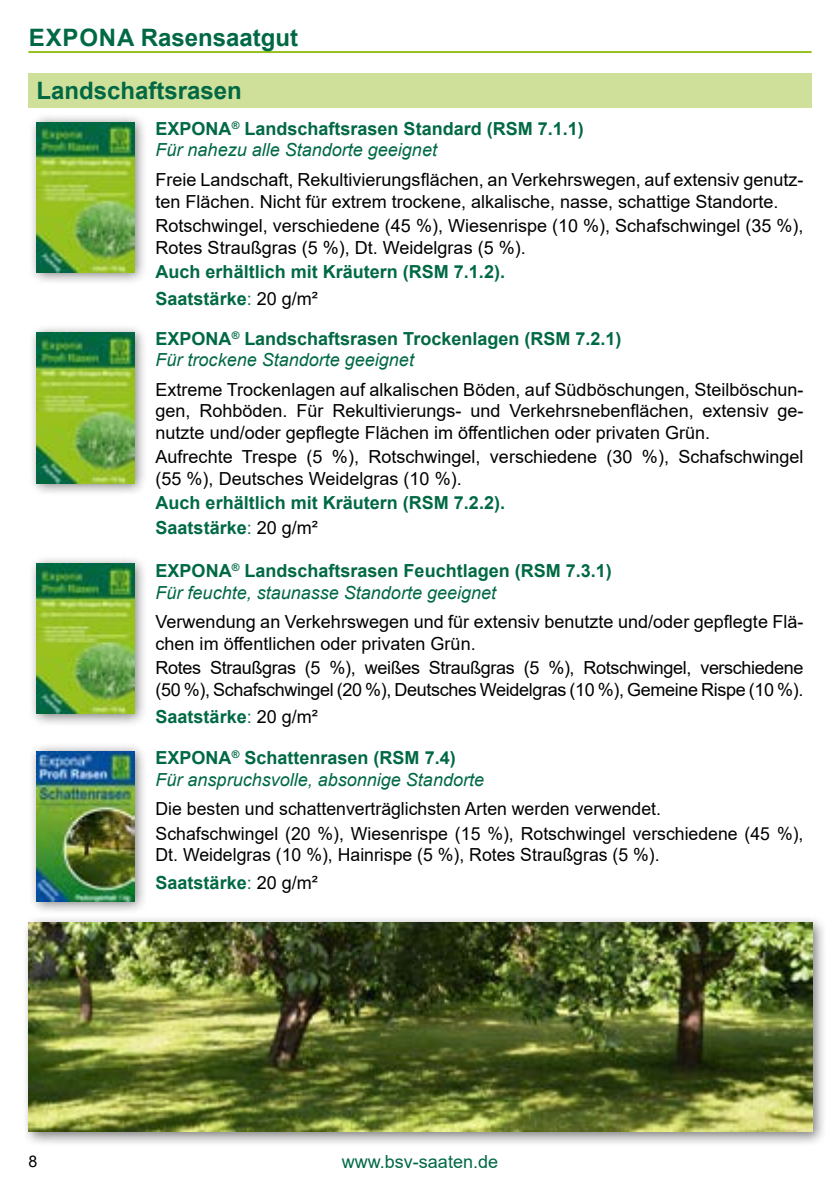
<style>
.page{position:relative;width:840px;height:1191px;background:#fff}
.page>*{position:absolute;margin:0;border:0;box-sizing:border-box;transform-origin:0 0}
.t1{font:700 24px "Arial";color:#006944}
.t2{font:18px/21.6px "Arial";color:#000}
.t3{font:700 18px/21.6px "Arial";color:#006944}
.t4{font:18px/21.6px "Arial";letter-spacing:-.02em;color:#000}
.t5{font:italic 18px/21.6px "Arial";color:#006944}
.t6{font:18px "Arial";color:#006944}
.t7{font:16px "Arial";color:#000}
.s1{font-weight:400;font-style:italic}
.s2{font-weight:400}
.s3{font-weight:400;color:#000}
.s4{font-weight:700;font-style:normal}
.s5{font-weight:700;color:#006944}
.s6{color:#006944}
</style>
<div class="page">
<hr style="left:28px;top:51px;width:783px;height:2px;background:#95c11f">
<div style="left:22px;top:915px;width:804px;height:232px;background:#000;opacity:.5"></div>
<img style="left:29px;top:922px;width:782px;height:209px">
<div style="left:28px;top:74px;width:783px;height:34px;background:#cfe09b"></div>
<div style="left:28px;top:114px;width:120px;height:172px;background:#000;opacity:.5"></div>
<img style="left:37px;top:122px;width:97px;height:150px">
<div style="left:28px;top:323px;width:120px;height:172px;background:#000;opacity:.5"></div>
<img style="left:37px;top:333px;width:97px;height:150px">
<div style="left:28px;top:555px;width:120px;height:172px;background:#000;opacity:.5"></div>
<img style="left:37px;top:564px;width:97px;height:149px">
<div style="left:28px;top:743px;width:120px;height:172px;background:#000;opacity:.5"></div>
<img style="left:37px;top:751px;width:97px;height:150px">
<h1 class="t1" style="left:29px;top:20px;width:271px">EXPONA Rasensaatgut</h1>
<h1 class="t1" style="left:36px;top:74px;width:207px">Landschaftsrasen</h1>
<p class="t3" style="left:155px;top:118px;width:429px">EXPONA<sup>®</sup> Landschaftsrasen Standard (RSM 7.1.1)<br><span class="s1">Für nahezu alle Standorte geeignet</span></p>
<p class="t2" style="left:155px;top:169px;width:649px">Freie Landschaft, Rekultivierungsflächen, an Verkehrswegen, auf extensiv genutz&shy;ten Flächen. Nicht für extrem trockene, alkalische, nasse, schattige Standorte.</p>
<p class="t2" style="left:155px;top:215px;width:649px">Rotschwingel, verschiedene (45 %), Wiesenrispe (10 %), Schafschwingel (35 %),<br>Rotes Straußgras (5 %), Dt. Weidelgras (5 %).</p>
<p class="t3" style="left:155px;top:258px;width:351px;line-height:27.2px">Auch erhältlich mit Kräutern (RSM 7.1.2).<br>Saatstärke<span class="s2">:</span> <span class="s3">20 g/m²</span></p>
<p class="t3" style="left:155px;top:328px;width:467px">EXPONA<sup>®</sup> Landschaftsrasen Trockenlagen (RSM 7.2.1)<br><span class="s1">Für trockene Standorte geeignet</span></p>
<p class="t2" style="left:155px;top:378px;width:649px;text-align:justify">Extreme Trockenlagen auf alkalischen Böden, auf Südböschungen, Steilböschun&shy;gen, Rohböden. Für Rekultivierungs- und Verkehrsnebenflächen, extensiv ge&shy;nutzte und/oder gepflegte Flächen im öffentlichen oder privaten Grün.</p>
<p class="t2" style="left:155px;top:446px;width:649px">Aufrechte Trespe (5 %), Rotschwingel, verschiedene (30 %), Schafschwingel (55 %), Deutsches Weidelgras (10 %).</p>
<p class="t3" style="left:155px;top:491px;width:351px;line-height:24.4px">Auch erhältlich mit Kräutern (RSM 7.2.2).<br>Saatstärke<span class="s2">:</span> <span class="s3">20 g/m²</span></p>
<p class="t3" style="left:155px;top:560px;width:457px">EXPONA<sup>®</sup> Landschaftsrasen Feuchtlagen (RSM 7.3.1)<br><span class="s1">Für feuchte, staunasse Standorte geeignet</span></p>
<p class="t2" style="left:155px;top:611px;width:649px">Verwendung an Verkehrswegen und für extensiv benutzte und/oder gepflegte Flä&shy;chen im öffentlichen oder privaten Grün.</p>
<p class="t4" style="left:155px;top:657px;width:649px">Rotes Straußgras (5 %), weißes Straußgras (5 %), Rotschwingel, verschiedene (50 %), Schafschwingel (20 %), Deutsches Weidelgras (10 %), Gemeine Rispe (10 %).</p>
<p class="t3" style="left:155px;top:706px;width:164px">Saatstärke<span class="s2">:</span> <span class="s3">20 g/m²</span></p>
<p class="t5" style="left:155px;top:747px;width:330px"><span class="s4">EXPONA</span><sup>®</sup> <span class="s4">Schattenrasen (RSM 7.4)<br></span>Für anspruchsvolle, absonnige Standorte</p>
<p class="t2" style="left:155px;top:797px;width:649px;line-height:24.4px">Die besten und schattenverträglichsten Arten werden verwendet.<br>Schafschwingel (20 %), Wiesenrispe (15 %), Rotschwingel verschiedene (45 %),</p>
<p class="t2" style="left:155px;top:841px;width:505px;line-height:27.2px">Dt. Weidelgras (10 %), Hainrispe (5 %), Rotes Straußgras (5 %).<br><span class="s5">Saatstärke</span><span class="s6">:</span> 20 g/m²</p>
<p class="t7" style="left:28px;top:1150px;width:10px">8</p>
<p class="t6" style="left:341px;top:1149px;width:158px">www.bsv-saaten.de</p>
</div>
